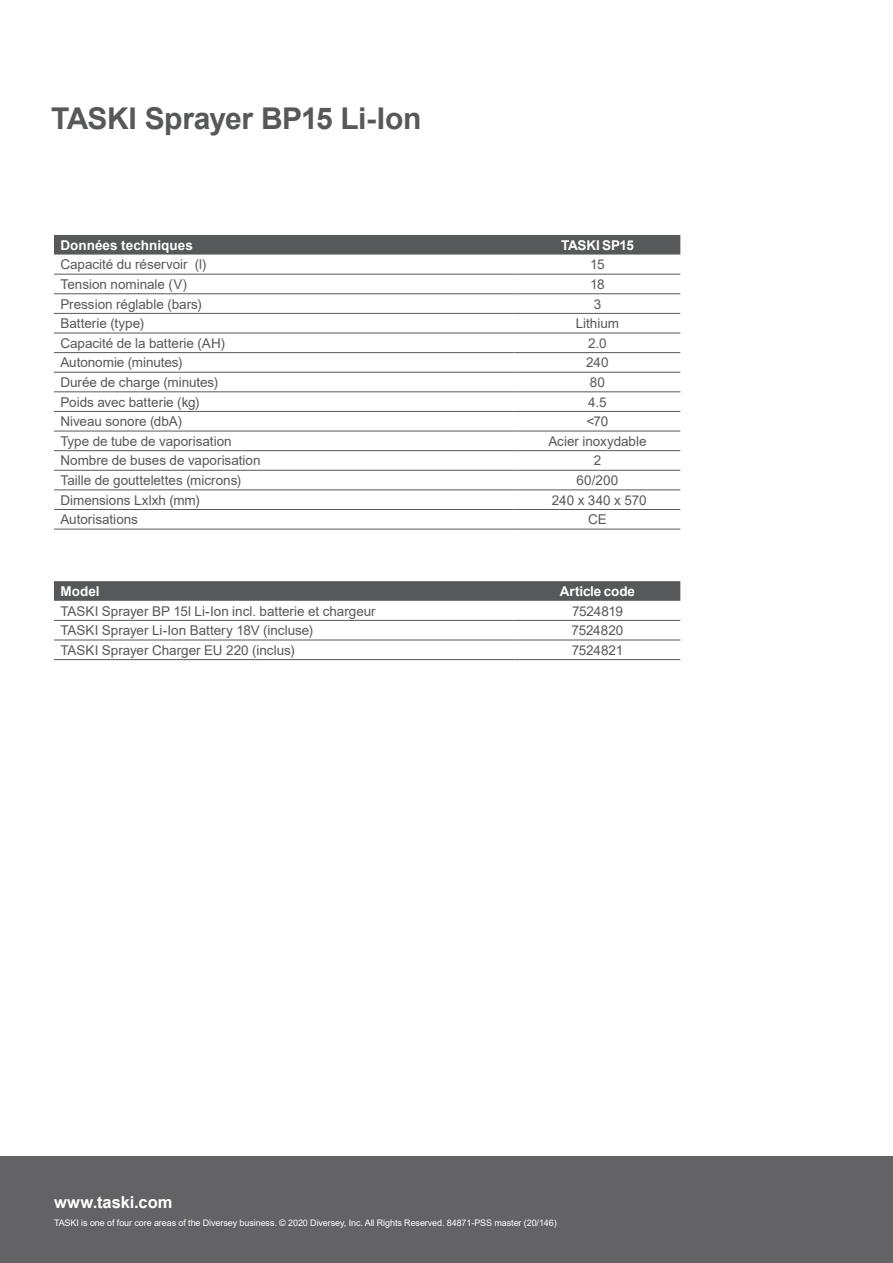
<style>
.page{position:relative;width:893px;height:1263px;background:#fff}
.page>*{position:absolute;margin:0;border:0;box-sizing:border-box;transform-origin:0 0}
.t1{font:700 30px "Arial";letter-spacing:-.015em;color:#57585a}
.Coyright{font:700 16.5px "Arial";color:#fff}
.Table_Text{font:13.5px "Arial";letter-spacing:-.005em;color:#57585a}
.Table_Subheads{font:700 13.5px "Arial";color:#fff}
.Table_Subheads-2{font:700 13.5px "Arial";letter-spacing:-.025em;color:#fff}
.Text_Regular_No_Bull{font:9px "Arial";letter-spacing:-.01em;color:#fff}
</style>
<div class="page">
<div style="left:54px;top:235px;width:626px;height:20px;background:#57585a"></div>
<hr style="left:54px;top:274px;width:460px;height:1px;background:#57585a">
<hr style="left:514px;top:274px;width:166px;height:1px;background:#57585a">
<hr style="left:54px;top:293px;width:460px;height:1px;background:#57585a">
<hr style="left:514px;top:293px;width:166px;height:1px;background:#57585a">
<hr style="left:54px;top:313px;width:460px;height:1px;background:#57585a">
<hr style="left:514px;top:313px;width:166px;height:1px;background:#57585a">
<hr style="left:54px;top:333px;width:460px;height:1px;background:#57585a">
<hr style="left:514px;top:333px;width:166px;height:1px;background:#57585a">
<hr style="left:54px;top:352px;width:460px;height:1px;background:#57585a">
<hr style="left:514px;top:352px;width:166px;height:1px;background:#57585a">
<hr style="left:54px;top:372px;width:460px;height:1px;background:#57585a">
<hr style="left:54px;top:391px;width:460px;height:1px;background:#57585a">
<hr style="left:54px;top:411px;width:460px;height:1px;background:#57585a">
<hr style="left:54px;top:431px;width:460px;height:1px;background:#57585a">
<hr style="left:54px;top:450px;width:460px;height:1px;background:#57585a">
<hr style="left:54px;top:470px;width:460px;height:1px;background:#57585a">
<hr style="left:54px;top:489px;width:460px;height:1px;background:#57585a">
<hr style="left:54px;top:509px;width:460px;height:1px;background:#57585a">
<hr style="left:54px;top:529px;width:460px;height:1px;background:#57585a">
<hr style="left:514px;top:372px;width:166px;height:1px;background:#57585a">
<hr style="left:514px;top:391px;width:166px;height:1px;background:#57585a">
<hr style="left:514px;top:411px;width:166px;height:1px;background:#57585a">
<hr style="left:514px;top:431px;width:166px;height:1px;background:#57585a">
<hr style="left:514px;top:450px;width:166px;height:1px;background:#57585a">
<hr style="left:514px;top:470px;width:166px;height:1px;background:#57585a">
<hr style="left:514px;top:489px;width:166px;height:1px;background:#57585a">
<hr style="left:514px;top:509px;width:166px;height:1px;background:#57585a">
<hr style="left:514px;top:529px;width:166px;height:1px;background:#57585a">
<div style="left:0;top:1157px;width:893px;height:106px;background:#636366"></div>
<svg style="left:54px;top:581px;width:626px;height:20px;background:#5a5b5d"></svg>
<hr style="left:54px;top:620px;width:460px;height:1px;background:#57585a">
<hr style="left:54px;top:640px;width:460px;height:1px;background:#57585a">
<hr style="left:514px;top:620px;width:166px;height:1px;background:#57585a">
<hr style="left:54px;top:659px;width:460px;height:1px;background:#57585a">
<hr style="left:514px;top:640px;width:166px;height:1px;background:#57585a">
<hr style="left:514px;top:659px;width:166px;height:1px;background:#57585a">
<p class="t1" style="left:51px;top:97px;width:372px">TASKI Sprayer BP15 Li-Ion</p>
<p class="Table_Subheads" style="left:60px;top:235px;width:134px">Données techniques</p>
<p class="Table_Subheads-2" style="left:561px;top:235px;width:74px">TASKI SP15</p>
<p class="Table_Text" style="left:60px;top:255px;width:148px">Capacité du réservoir (l)</p>
<p class="Table_Text" style="left:590px;top:255px;width:16px">15</p>
<p class="Table_Text" style="left:60px;top:275px;width:128px">Tension nominale (V)</p>
<p class="Table_Text" style="left:590px;top:275px;width:16px">18</p>
<p class="Table_Text" style="left:60px;top:294px;width:143px">Pression réglable (bars)</p>
<p class="Table_Text" style="left:594px;top:294px;width:9px">3</p>
<p class="Table_Text" style="left:60px;top:314px;width:85px">Batterie (type)</p>
<p class="Table_Text" style="left:576px;top:314px;width:45px">Lithium</p>
<p class="Table_Text" style="left:60px;top:334px;width:166px">Capacité de la batterie (AH)</p>
<p class="Table_Text" style="left:588px;top:334px;width:20px">2.0</p>
<p class="Table_Text" style="left:60px;top:353px;width:124px">Autonomie (minutes)</p>
<p class="Table_Text" style="left:586px;top:353px;width:24px">240</p>
<p class="Table_Text" style="left:60px;top:373px;width:159px">Durée de charge (minutes)</p>
<p class="Table_Text" style="left:590px;top:373px;width:17px">80</p>
<p class="Table_Text" style="left:60px;top:392px;width:140px">Poids avec batterie (kg)</p>
<p class="Table_Text" style="left:588px;top:392px;width:20px">4.5</p>
<p class="Table_Text" style="left:60px;top:412px;width:123px">Niveau sonore (dbA)</p>
<p class="Table_Text" style="left:586px;top:412px;width:23px">&lt;70</p>
<p class="Table_Text" style="left:60px;top:432px;width:173px">Type de tube de vaporisation</p>
<p class="Table_Text" style="left:548px;top:432px;width:100px">Acier inoxydable</p>
<p class="Table_Text" style="left:60px;top:451px;width:202px">Nombre de buses de vaporisation</p>
<p class="Table_Text" style="left:594px;top:451px;width:9px">2</p>
<p class="Table_Text" style="left:60px;top:471px;width:182px">Taille de gouttelettes (microns)</p>
<p class="Table_Text" style="left:577px;top:471px;width:43px">60/200</p>
<p class="Table_Text" style="left:60px;top:491px;width:141px">Dimensions Lxlxh (mm)</p>
<p class="Table_Text" style="left:552px;top:491px;width:96px">240 x 340 x 570</p>
<p class="Table_Text" style="left:60px;top:510px;width:79px">Autorisations</p>
<p class="Table_Text" style="left:588px;top:510px;width:20px">CE</p>
<p class="Table_Subheads" style="left:60px;top:582px;width:41px">Model</p>
<p class="Table_Subheads" style="left:560px;top:582px;width:77px">Article code</p>
<p class="Table_Text" style="left:60px;top:601px;width:317px">TASKI Sprayer BP 15l Li-Ion incl. batterie et chargeur</p>
<p class="Table_Text" style="left:572px;top:601px;width:52px">7524819</p>
<p class="Table_Text" style="left:60px;top:621px;width:254px">TASKI Sprayer Li-Ion Battery 18V (incluse)</p>
<p class="Table_Text" style="left:571px;top:621px;width:53px">7524820</p>
<p class="Table_Text" style="left:60px;top:641px;width:236px">TASKI Sprayer Charger EU 220 (inclus)</p>
<p class="Table_Text" style="left:572px;top:641px;width:53px">7524821</p>
<p class="Coyright" style="left:54px;top:1191px;width:120px">www.taski.com</p>
<p class="Text_Regular_No_Bull" style="left:54px;top:1217px;width:504px">TASKI is one of four core areas of the Diversey business. © 2020 Diversey, Inc. All Rights Reserved. 84871-PSS master (20/146)</p>
</div>
